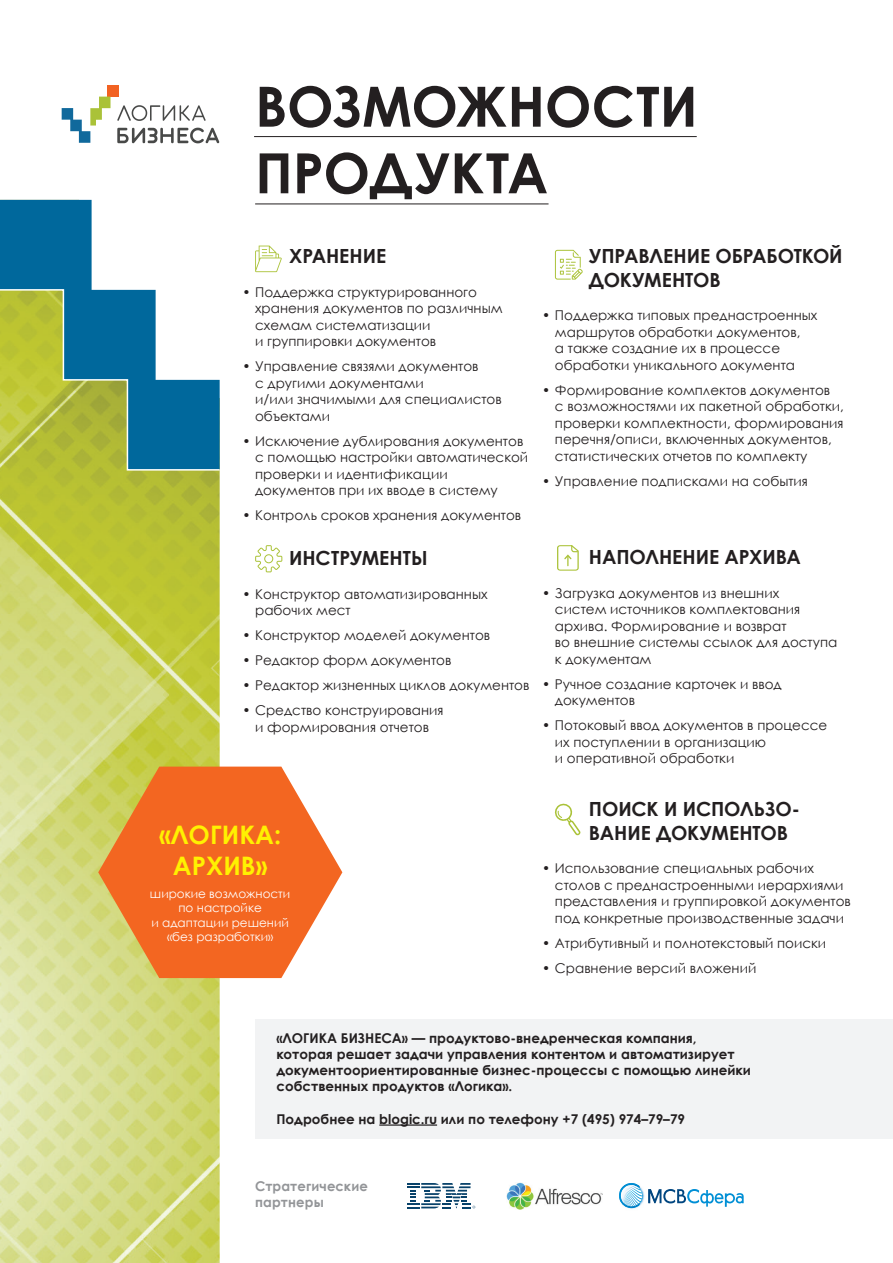
<style>
.page{position:relative;width:893px;height:1263px;background:#fff}
.page>*{position:absolute;margin:0;border:0;box-sizing:border-box;transform-origin:0 0}
.t1{font:700 55.5px/66.6px "Century Gothic";letter-spacing:-.005em;color:#231f20}
.t2{font:700 25.5px/30.6px "Century Gothic";color:#fff101;text-align:center}
.t3{font:700 19.5px/23.4px "Century Gothic";letter-spacing:-.005em;color:#231f20}
.t4{font:13.5px/16.5px "Century Gothic";color:#231f20}
.t5{font:700 13.5px/16.2px "Century Gothic";color:#231f20}
.t6{font:700 13.5px/16.2px "Century Gothic";letter-spacing:.01em;color:#939598}
.t7{font:12px/14.4px "Century Gothic";color:#fff;text-align:center}
</style>
<div class="page">
<img style="left:0;top:471px;width:220px;height:792px">
<div style="left:255px;top:1019px;width:638px;height:119px;background:#f2f3f4"></div>
<hr style="left:379px;top:1124px;width:58px;height:2px;background:#231f20">
<svg style="left:255px;top:545px;width:27px;height:27px"></svg>
<hr style="left:255px;top:204px;width:294px;height:1px;background:#231f20">
<hr style="left:254px;top:136px;width:443px;height:1px;background:#231f20">
<img style="left:507px;top:1182px;width:95px;height:27px">
<svg style="left:407px;top:1183px;width:68px;height:25px"></svg>
<svg style="left:656px;top:1189px;width:88px;height:18px"></svg>
<img style="left:629px;top:1189px;width:27px;height:20px">
<img style="left:648px;top:1189px;width:8px;height:14px">
<svg style="left:619px;top:1183px;width:23px;height:25px"></svg>
<svg style="left:117px;top:128px;width:102px;height:15px"></svg>
<div style="left:108px;top:85px;width:11px;height:12px;background:#f26222"></div>
<svg style="left:62px;top:97px;width:49px;height:46px"></svg>
<svg style="left:117px;top:105px;width:89px;height:16px"></svg>
<div style="left:0;top:200px;width:92px;height:88px;background:#00689c"></div>
<svg style="left:0;top:288px;width:220px;height:183px"></svg>
<svg style="left:98px;top:767px;width:244px;height:211px;fill:#f36621"></svg>
<svg style="left:255px;top:246px;width:27px;height:26px"></svg>
<svg style="left:555px;top:250px;width:28px;height:30px"></svg>
<svg style="left:554px;top:803px;width:27px;height:33px"></svg>
<svg style="left:557px;top:545px;width:22px;height:26px"></svg>
<h1 class="t1" style="left:255px;top:71px;width:444px">ВОЗМОЖНОСТИ<br>ПРОДУКТА</h1>
<h3 class="t3" style="left:289px;top:244px;width:99px">ХРАНЕНИЕ</h3>
<p class="t4" style="left:255px;top:284px;width:249px;text-indent:-13px">• Поддержка структурированного хранения документов по различным схемам систематизации<br>и группировки документов</p>
<p class="t4" style="left:255px;top:358px;width:248px;text-indent:-13px">• Управление связями документов<br>с другими документами<br>и/или значимыми для специалистов объектами</p>
<p class="t4" style="left:255px;top:433px;width:275px;text-indent:-13px">• Исключение дублирования документов с помощью настройки автоматической проверки и идентификации документов при их вводе в систему</p>
<p class="t4" style="left:242px;top:507px;width:280px">• Контроль сроков хранения документов</p>
<h3 class="t3" style="left:289px;top:545px;width:140px">ИНСТРУМЕНТЫ</h3>
<p class="t4" style="left:255px;top:586px;width:234px;text-indent:-13px">• Конструктор автоматизированных рабочих мест</p>
<p class="t4" style="left:242px;top:627px;width:249px">• Конструктор моделей документов</p>
<p class="t4" style="left:242px;top:652px;width:210px">• Редактор форм документов</p>
<p class="t4" style="left:242px;top:677px;width:289px">• Редактор жизненных циклов документов</p>
<p class="t4" style="left:242px;top:702px;width:203px;text-align:center">• Средство конструирования и формирования отчетов</p>
<h2 class="t2" style="left:159px;top:819px;width:123px">«ЛОГИКА:<br>АРХИВ»</h2>
<p class="t7" style="left:150px;top:886px;width:142px">широкие возможности по настройке<br>и адаптации решений «без разработки»</p>
<h3 class="t3" style="left:589px;top:244px;width:255px">УПРАВЛЕНИЕ ОБРАБОТКОЙ<br>ДОКУМЕНТОВ</h3>
<p class="t4" style="left:555px;top:307px;width:264px;text-indent:-13px">• Поддержка типовых преднастроенных маршрутов обработки документов,<br>а также создание их в процессе обработки уникального документа</p>
<p class="t4" style="left:555px;top:382px;width:290px;text-indent:-13px">• Формирование комплектов документов<br>с возможностями их пакетной обработки, проверки комплектности, формирования перечня/описи, включенных документов, статистических отчетов по комплекту</p>
<p class="t4" style="left:542px;top:473px;width:267px">• Управление подписками на события</p>
<h3 class="t3" style="left:589px;top:544px;width:214px">НАПОЛНЕНИЕ АРХИВА</h3>
<p class="t4" style="left:555px;top:585px;width:284px;text-indent:-13px">• Загрузка документов из внешних<br>систем источников комплектования архива. Формирование и возврат<br>во внешние системы ссылок для доступа к документам</p>
<p class="t4" style="left:555px;top:676px;width:228px;text-indent:-13px">• Ручное создание карточек и ввод документов</p>
<p class="t4" style="left:555px;top:717px;width:274px;text-indent:-13px">• Потоковый ввод документов в процессе их поступлении в организацию<br>и оперативной обработки</p>
<h3 class="t3" style="left:589px;top:796px;width:213px">ПОИСК И ИСПОЛЬЗО-<br>ВАНИЕ ДОКУМЕНТОВ</h3>
<p class="t4" style="left:555px;top:860px;width:298px;text-indent:-13px">• Использование специальных рабочих столов с преднастроенными иерархиями представления и группировкой документов под конкретные производственные задачи</p>
<p class="t4" style="left:542px;top:935px;width:286px">• Атрибутивный и полнотекстовый поиски</p>
<p class="t4" style="left:542px;top:960px;width:216px">• Сравнение версий вложений</p>
<p class="t5" style="left:276px;top:1030px;width:476px">«ЛОГИКА БИЗНЕСА» — продуктово-внедренческая компания, которая решает задачи управления контентом и автоматизирует документоориентированные бизнес-процессы с помощью линейки собственных продуктов «Логика».</p>
<p class="t5" style="left:276px;top:1110px;width:410px">Подробнее на blogic.ru или по телефону +7 (495) 974–79–79</p>
<p class="t6" style="left:255px;top:1177px;width:114px">Стратегические партнеры</p>
</div>
